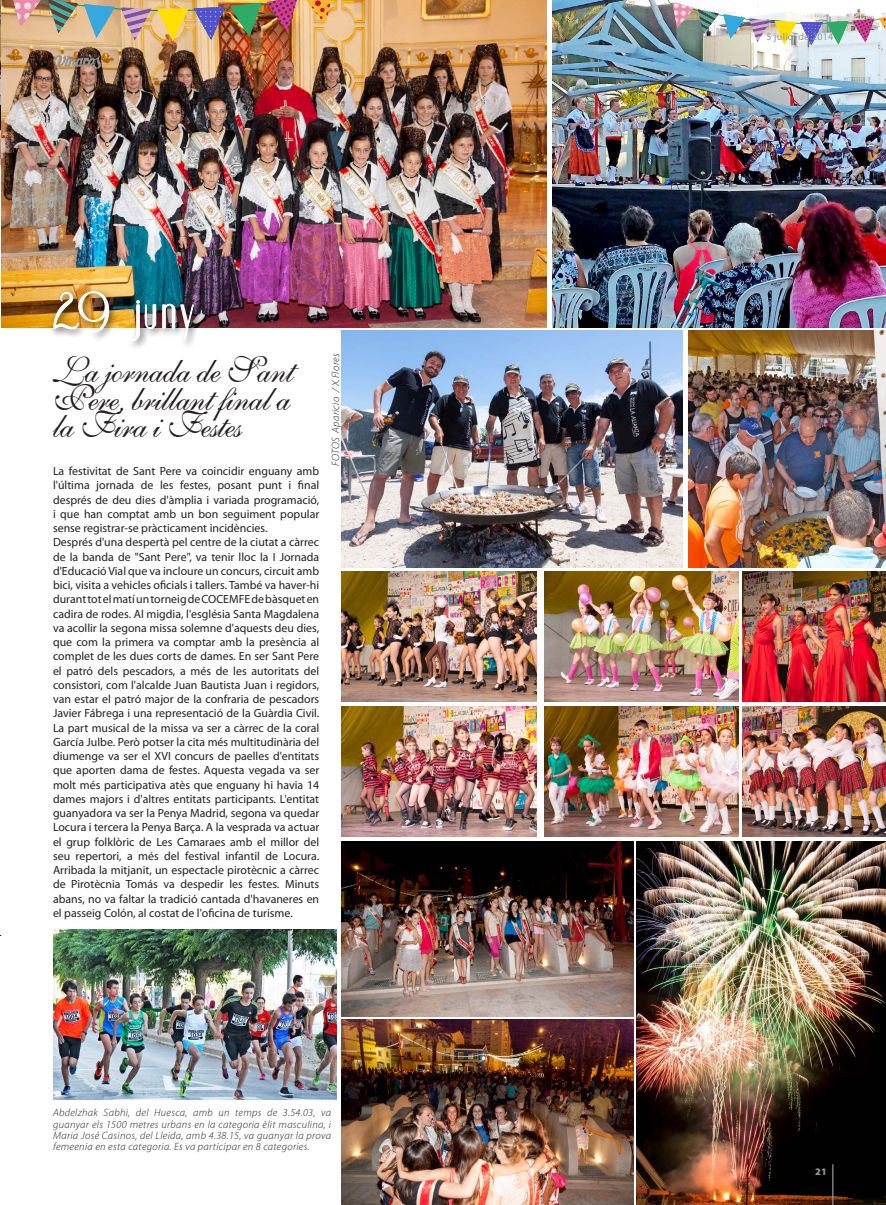
<style>
.page{position:relative;width:886px;height:1205px;background:#fff}
.page>*{position:absolute;margin:0;border:0;box-sizing:border-box;transform-origin:0 0}
.t1{font:36.25px/27.5px "Shelley Volante BT";letter-spacing:-.02em;color:#231f20;text-align:justify}
.t2{font:11.88px/14.2px "Myriad Pro";color:#231f20}
.t3{font:italic 300 10.62px/11.2px "Myriad Pro";letter-spacing:.03em;color:#231f20;text-align:justify}
.t4{font:10px "Myriad Pro";letter-spacing:.025em;color:#939598}
.t5{font:900 10px "Myriad Pro";color:#939598}
</style>
<div class="page">
<img style="left:0;top:0;width:1px;height:165px">
<img style="left:53px;top:929px;width:283px;height:170px">
<img style="left:553px;top:0;width:333px;height:327px">
<img style="left:342px;top:572px;width:194px;height:129px">
<img style="left:544px;top:572px;width:194px;height:129px">
<img style="left:743px;top:572px;width:143px;height:129px">
<img style="left:342px;top:707px;width:194px;height:129px">
<img style="left:544px;top:707px;width:194px;height:129px">
<img style="left:743px;top:707px;width:143px;height:130px">
<img style="left:1px;top:0;width:545px;height:327px">
<img style="left:342px;top:331px;width:340px;height:236px">
<img style="left:689px;top:331px;width:197px;height:237px">
<img style="left:636px;top:841px;width:250px;height:364px">
<img style="left:342px;top:842px;width:291px;height:174px">
<img style="left:342px;top:1020px;width:291px;height:185px">
<div style="left:49px;top:287px;width:153px;height:62px;background:#231f20;opacity:.75"></div>
<img style="left:53px;top:291px;width:142px;height:51px">
<img style="left:1px;top:0;width:342px;height:41px">
<img style="left:665px;top:0;width:221px;height:45px">
<svg style="left:54px;top:54px;width:47px;height:15px"></svg>
<hr style="left:832px;top:1164px;width:1px;height:41px;background:#939598">
<h1 class="t1" style="left:53px;top:357px;width:242px">La jornada de Sant Pere, brillant final a la Fira i Festes</h1>
<p class="t2" style="left:53px;top:464px;width:268px">La festivitat de Sant Pere va coincidir enguany amb l'última jornada de les festes, posant punt i final després de deu dies d'àmplia i variada programació, i que han comptat amb un bon seguiment popular sense registrar-se pràcticament incidències.<br>Després d'una despertà pel centre de la ciutat a càrrec de la banda de "Sant Pere", va tenir lloc la I Jornada d'Educació Vial que va incloure un concurs, circuit amb bici, visita a vehicles oficials i tallers. També va haver-hi durant tot el matí un torneig de COCEMFE de bàsquet en cadira de rodes. Al migdia, l'església Santa Magdalena va acollir la segona missa solemne d'aquests deu dies, que com la primera va comptar amb la presència al complet de les dues corts de dames. En ser Sant Pere el patró dels pescadors, a més de les autoritats del consistori, com l'alcalde Juan Bautista Juan i regidors, van estar el patró major de la confraria de pescadors Javier Fábrega i una representació de la Guàrdia Civil.<br>La part musical de la missa va ser a càrrec de la coral García Julbe. Però potser la cita més multitudinària del diumenge va ser el XVI concurs de paelles d'entitats que aporten dama de festes. Aquesta vegada va ser molt més participativa atès que enguany hi havia 14 dames majors i d'altres entitats participants. L'entitat guanyadora va ser la Penya Madrid, segona va quedar Locura i tercera la Penya Barça. A la vesprada va actuar el grup folklòric de Les Camaraes amb el millor del seu repertori, a més del festival infantil de Locura.<br>Arribada la mitjanit, un espectacle pirotècnic a càrrec de Pirotècnia Tomás va despedir les festes. Minuts abans, no va faltar la tradició cantada d'havaneres en el passeig Colón, al costat de l'oficina de turisme.</p>
<p class="t3" style="left:330px;top:466px;width:114px;rotate:-90deg">FOTOS Aparicio / X.Flores</p>
<p class="t3" style="left:53px;top:1107px;width:279px">Abdelzhak Sabhi, del Huesca, amb un temps de 3.54.03, va guanyar els 1500 metres urbans en la categoria èlit masculina, i Maria José Casinos, del Lleida, amb 4.38.15, va guanyar la prova femeenia en esta categoria. Es va participar en 8 categories.</p>
<p class="t4" style="left:766px;top:30px;width:68px">5 juliol de 2014</p>
<p class="t5" style="left:815px;top:1165px;width:13px">21</p>
</div>
